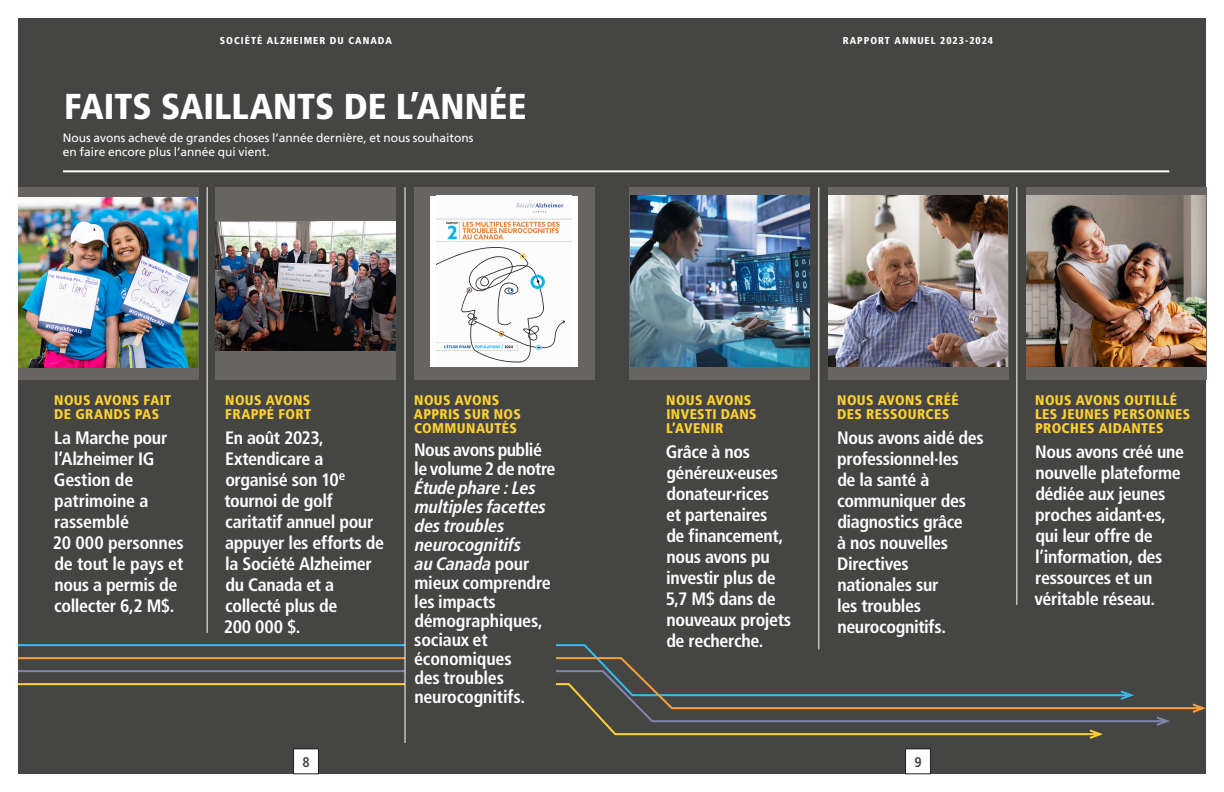
<style>
.page{position:relative;width:1224px;height:792px;background:#fff}
.page>*{position:absolute;margin:0;border:0;box-sizing:border-box;transform-origin:0 0}
.main_headline{font:36px "Frutiger LT 77 Blk Cn";letter-spacing:.005em;color:#fff}
.main_headline-2{font:18px/21px "Frutiger LT 67 Bd Cn";letter-spacing:-.02em;color:#fff}
.body_flush_left_tighter{font:18px/19px "Frutiger LT 67 Bd Cn";letter-spacing:-.01em;color:#fff}
.t1{font:14px/14px "Frutiger LT 77 Blk Cn";letter-spacing:.025em;color:#ffd231}
.t2{font:14px "Frutiger LT 67 Bd Cn";color:#454543}
.body_justified_tighter{font:12px/14px "Frutiger LT 55 Rm";color:#fff}
.t3{font:10px "Frutiger LT 77 Blk Cn";letter-spacing:.1em;color:#fff}
.s1{font-family:"Frutiger LT 68 Bd Cn It"}
</style>
<div class="page">
<div style="left:18px;top:18px;width:1188px;height:756px;background:#454543"></div>
<div style="left:906px;top:749px;width:24px;height:25px;background:#fff"></div>
<div style="left:905px;top:749px;width:26px;height:25px;border:1px solid #231f20"></div>
<div style="left:294px;top:749px;width:24px;height:25px;background:#fff"></div>
<div style="left:293px;top:749px;width:26px;height:25px;border:1px solid #231f20"></div>
<svg style="left:18px;top:643px;width:802px;height:13px"></svg>
<svg style="left:18px;top:656px;width:1172px;height:54px"></svg>
<svg style="left:1190px;top:703px;width:16px;height:10px"></svg>
<svg style="left:18px;top:669px;width:1151px;height:54px"></svg>
<svg style="left:1154px;top:715px;width:16px;height:11px"></svg>
<svg style="left:18px;top:682px;width:1084px;height:54px"></svg>
<svg style="left:1087px;top:728px;width:16px;height:11px"></svg>
<hr style="left:63px;top:170px;width:1106px;height:2px;background:#fff">
<div style="left:405px;top:394px;width:151px;height:339px;background:#454543"></div>
<div style="left:215px;top:187px;width:181px;height:193px;background:#676461"></div>
<div style="left:18px;top:187px;width:180px;height:193px;background:#676461"></div>
<div style="left:414px;top:187px;width:180px;height:193px;background:#676461"></div>
<div style="left:630px;top:187px;width:180px;height:193px;background:#676461"></div>
<div style="left:828px;top:187px;width:180px;height:193px;background:#676461"></div>
<div style="left:1026px;top:187px;width:180px;height:193px;background:#676461"></div>
<div style="left:430px;top:196px;width:148px;height:171px;background:#fff"></div>
<img style="left:437px;top:203px;width:135px;height:160px">
<img style="left:215px;top:221px;width:181px;height:130px">
<img style="left:18px;top:197px;width:180px;height:171px">
<img style="left:630px;top:196px;width:180px;height:171px">
<img style="left:828px;top:196px;width:180px;height:171px">
<img style="left:1026px;top:196px;width:180px;height:171px">
<hr style="left:405px;top:187px;width:1px;height:556px;background:#fff">
<hr style="left:207px;top:187px;width:1px;height:446px;background:#fff">
<hr style="left:819px;top:187px;width:1px;height:462px;background:#fff">
<hr style="left:1017px;top:187px;width:1px;height:418px;background:#fff">
<p class="t3" style="left:220px;top:35px;width:174px">SOCIÉTÉ ALZHEIMER DU CANADA</p>
<p class="main_headline" style="left:64px;top:85px;width:464px">FAITS SAILLANTS DE L’ANNÉE</p>
<p class="body_justified_tighter" style="left:63px;top:131px;width:412px">Nous avons achevé de grandes choses l’année dernière, et nous souhaitons en faire encore plus l’année qui vient.</p>
<p class="t1" style="left:54px;top:393px;width:119px">NOUS AVONS FAIT<br>DE GRANDS PAS</p>
<p class="main_headline-2" style="left:53px;top:428px;width:132px">La Marche pour l’Alzheimer IG<br>Gestion de patrimoine a rassemblé<br>20 000 personnes de tout le pays et nous a permis de collecter 6,2 M$.</p>
<p class="t1" style="left:225px;top:393px;width:87px">NOUS AVONS<br>FRAPPÉ FORT</p>
<p class="main_headline-2" style="left:224px;top:428px;width:162px">En août 2023,<br>Extendicare a organisé son 10<sup>e </sup>tournoi de golf caritatif annuel pour appuyer les efforts de la Société Alzheimer du Canada et a collecté plus de<br>200 000 $.</p>
<p class="t2" style="left:302px;top:753px;width:9px">8</p>
<p class="t1" style="left:414px;top:393px;width:108px">NOUS AVONS<br>APPRIS SUR NOS<br>COMMUNAUTÉS</p>
<p class="body_flush_left_tighter" style="left:414px;top:441px;width:143px">Nous avons publié le volume 2 de notre<br><span class="s1">Étude phare : Les multiples facettes des troubles neurocognitifs<br>au Canada</span> pour mieux comprendre les impacts démographiques, sociaux et économiques<br>des troubles neurocognitifs.</p>
<p class="t3" style="left:843px;top:35px;width:152px">RAPPORT ANNUEL 2023-2024</p>
<p class="t1" style="left:666px;top:393px;width:92px">NOUS AVONS<br>INVESTI DANS<br>L’AVENIR</p>
<p class="main_headline-2" style="left:666px;top:442px;width:127px">Grâce à nos généreux·euses donateur·rices<br>et partenaires<br>de financement, nous avons pu investir plus de<br>5,7 M$ dans de nouveaux projets de recherche.</p>
<p class="t1" style="left:837px;top:393px;width:123px">NOUS AVONS CRÉÉ<br>DES RESSOURCES</p>
<p class="main_headline-2" style="left:837px;top:428px;width:148px">Nous avons aidé des professionnel·les<br>de la santé à communiquer des diagnostics grâce<br>à nos nouvelles<br>Directives nationales sur<br>les troubles neurocognitifs.</p>
<p class="t2" style="left:914px;top:753px;width:9px">9</p>
<p class="t1" style="left:1035px;top:393px;width:157px">NOUS AVONS OUTILLÉ<br>LES JEUNES PERSONNES<br>PROCHES AIDANTES</p>
<p class="main_headline-2" style="left:1035px;top:442px;width:151px">Nous avons créé une nouvelle plateforme dédiée aux jeunes proches aidant·es, qui leur offre de l’information, des ressources et un véritable réseau.</p>
</div>
